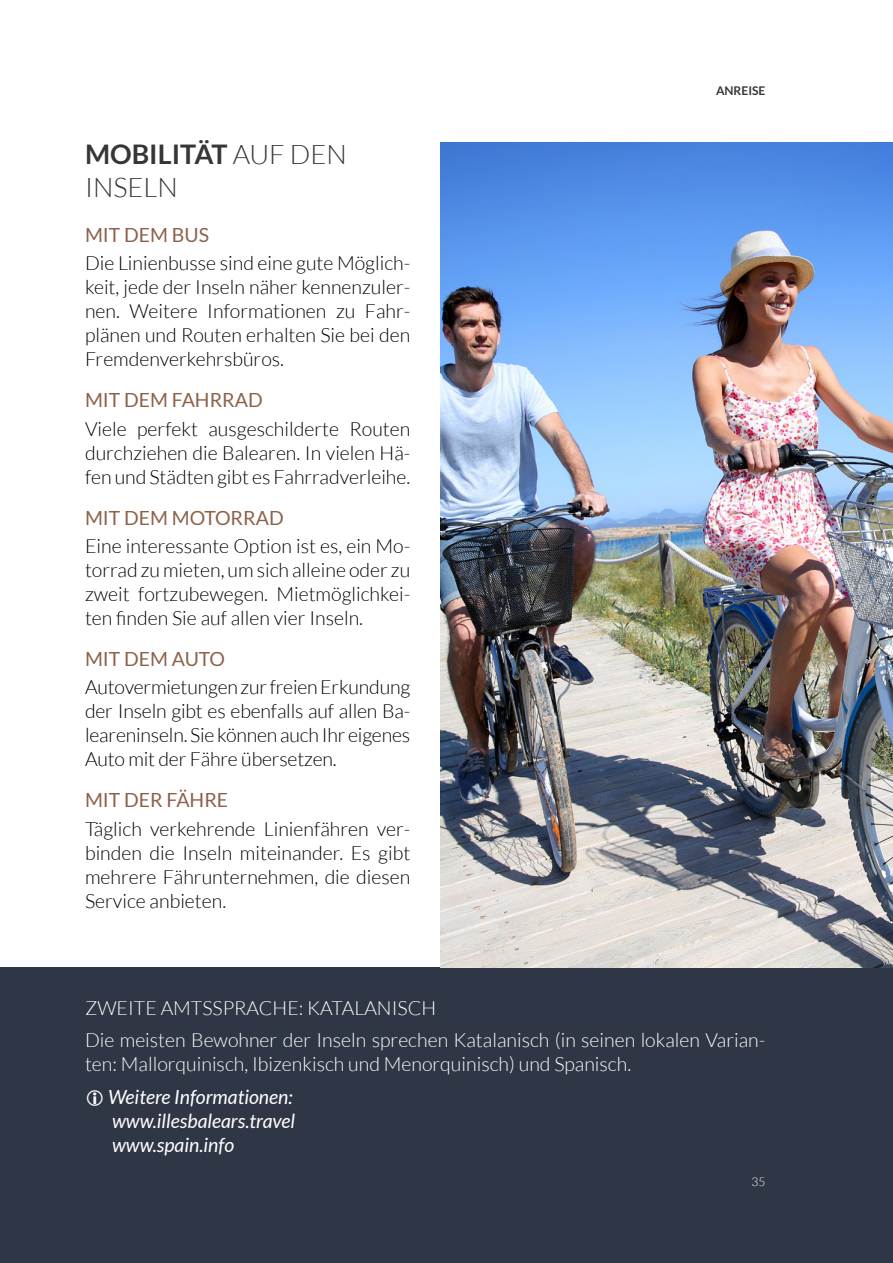
<style>
.page{position:relative;width:893px;height:1263px;background:#fff}
.page>*{position:absolute;margin:0;border:0;box-sizing:border-box;transform-origin:0 0}
.t1{font:300 27px/33px "Lato";color:#363635}
.t2{font:300 19.5px/24px "Lato";color:#000;text-align:justify}
.t3{font:300 19.5px/32.5px "Lato";color:#fff}
.t4{font:italic 19.5px/24px "Lato";color:#fff}
.t5{font:19.5px "Lato";color:#8d624b}
.t6{font:700 12px "Lato";color:#363635}
.t7{font:300 12px "Lato";color:#fff}
.s1{font-weight:700}
</style>
<div class="page">
<div style="left:0;top:967px;width:893px;height:296px;background:#2f3645"></div>
<img style="left:440px;top:142px;width:453px;height:825px">
<h1 class="t1" style="left:85px;top:138px;width:263px"><span class="s1">MOBILITÄT</span> AUF DEN<br>INSELN</h1>
<p class="t5" style="left:85px;top:224px;width:126px">MIT DEM BUS</p>
<p class="t2" style="left:85px;top:251px;width:327px">Die Linienbusse sind eine gute Möglich&shy;keit, jede der Inseln näher kennenzuler&shy;nen. Weitere Informationen zu Fahr&shy;plänen und Routen erhalten Sie bei den Fremdenverkehrsbüros.</p>
<p class="t5" style="left:85px;top:390px;width:179px">MIT DEM FAHRRAD</p>
<p class="t2" style="left:85px;top:417px;width:327px">Viele perfekt ausgeschilderte Routen durchziehen die Balearen. In vielen Hä&shy;fen und Städten gibt es Fahrradverleihe.</p>
<p class="t5" style="left:85px;top:507px;width:200px">MIT DEM MOTORRAD</p>
<p class="t2" style="left:85px;top:534px;width:327px">Eine interessante Option ist es, ein Mo&shy;torrad zu mieten, um sich alleine oder zu zweit fortzubewegen. Mietmöglichkei&shy;ten finden Sie auf allen vier Inseln.</p>
<p class="t5" style="left:85px;top:648px;width:141px">MIT DEM AUTO</p>
<p class="t2" style="left:85px;top:675px;width:327px">Autovermietungen zur freien Erkundung der Inseln gibt es ebenfalls auf allen Ba&shy;leareninseln. Sie können auch Ihr eigenes Auto mit der Fähre übersetzen.</p>
<p class="t5" style="left:85px;top:789px;width:145px">MIT DER FÄHRE</p>
<p class="t2" style="left:85px;top:817px;width:327px">Täglich verkehrende Linienfähren ver&shy;binden die Inseln miteinander. Es gibt mehrere Fährunternehmen, die diesen Service anbieten.</p>
<p class="t6" style="left:716px;top:83px;width:51px">ANREISE</p>
<p class="t3" style="left:85px;top:992px;width:682px">ZWEITE AMTSSPRACHE: KATALANISCH<br>Die meisten Bewohner der Inseln sprechen Katalanisch (in seinen lokalen Varian-</p>
<p class="t3" style="left:85px;top:1048px;width:548px">ten: Mallorquinisch, Ibizenkisch und Menorquinisch) und Spanisch.</p>
<p class="t4" style="left:108px;top:1085px;width:188px">Weitere Informationen: www.illesbalears.travel www.spain.info</p>
<p class="t7" style="left:751px;top:1175px;width:15px">35</p>
</div>
